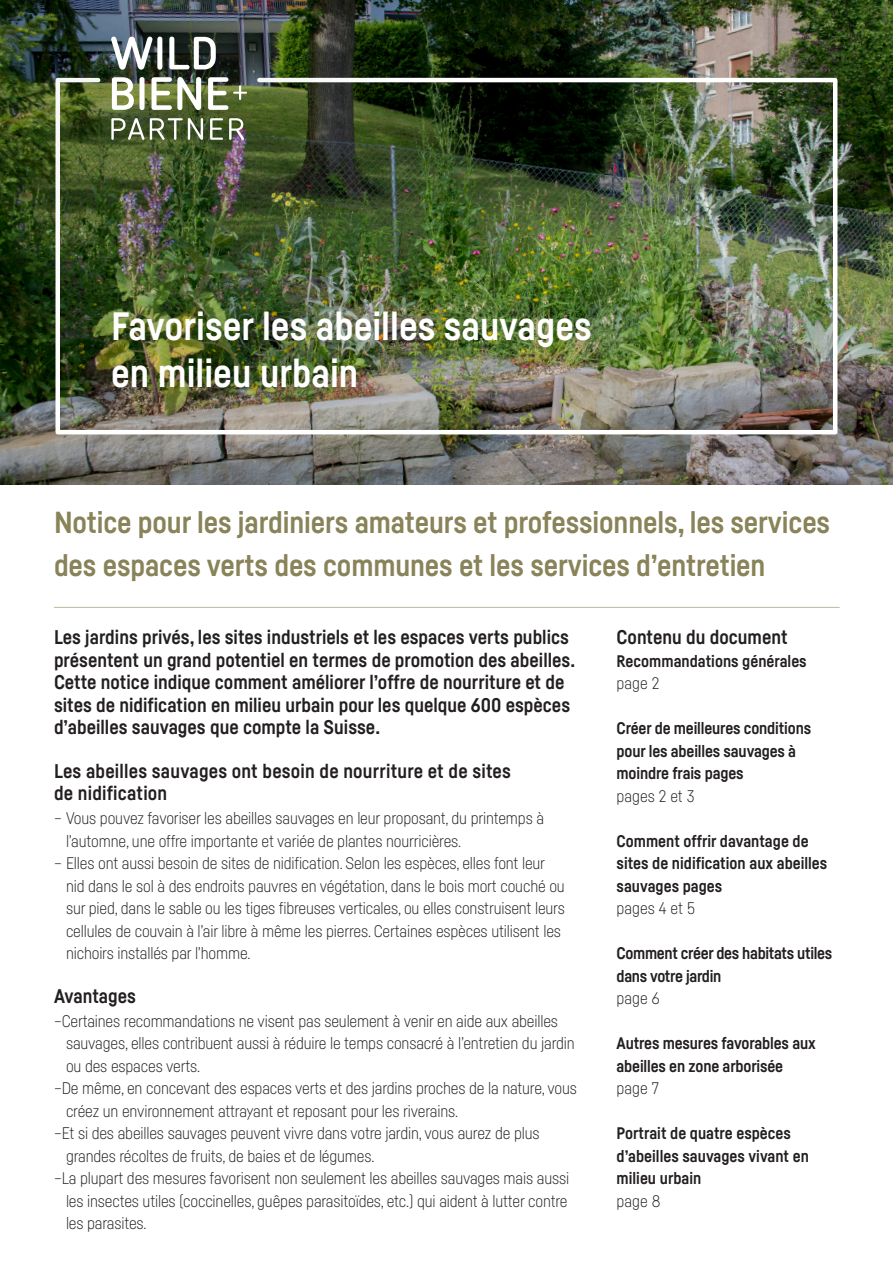
<style>
.page{position:relative;width:893px;height:1263px;background:#fff}
.page>*{position:absolute;margin:0;border:0;box-sizing:border-box;transform-origin:0 0}
.t1{font:700 39px/46.8px "Fabrikat";color:#fff}
.t2{font:700 30px/43.5px "Fabrikat";letter-spacing:-.005em;color:#888359}
.t3{font:700 19.5px/22.5px "Fabrikat";color:#231f20}
.t4{font:300 16.5px/22.5px "Fabrikat";letter-spacing:-.01em;color:#231f20}
.t5{font:700 16.5px/22.5px "Fabrikat";letter-spacing:-.01em;color:#231f20}
</style>
<div class="page">
<img style="left:0;top:0;width:893px;height:484px">
<hr style="left:54px;top:607px;width:785px;height:1px;background:#bcb79d">
<img style="left:53px;top:76px;width:787px;height:361px">
<img style="left:0;top:0;width:446px;height:361px">
<svg style="left:111px;top:118px;width:133px;height:22px"></svg>
<img style="left:112px;top:77px;width:135px;height:33px">
<img style="left:111px;top:37px;width:105px;height:33px">
<p class="t1" style="left:111px;top:302px;width:482px">Favoriser les abeilles sauvages en milieu urbain</p>
<p class="t2" style="left:54px;top:500px;width:778px">Notice pour les jardiniers amateurs et professionnels, les services des espaces verts des communes et les services d’entretien</p>
<p class="t3" style="left:54px;top:626px;width:523px">Les jardins privés, les sites industriels et les espaces verts publics présentent un grand potentiel en termes de promotion des abeilles.<br>Cette notice indique comment améliorer l’offre de nourriture et de sites de nidification en milieu urbain pour les quelque 600 espèces d’abeilles sauvages que compte la Suisse.</p>
<p class="t3" style="left:54px;top:759px;width:459px">Les abeilles sauvages ont besoin de nourriture et de sites de nidification</p>
<p class="t4" style="left:66px;top:807px;width:480px;text-indent:-12px">– Vous pouvez favoriser les abeilles sauvages en leur proposant, du printemps à l’automne, une offre importante et variée de plantes nourricières.</p>
<p class="t4" style="left:66px;top:852px;width:500px;text-indent:-12px">– Elles ont aussi besoin de sites de nidification. Selon les espèces, elles font leur nid dans le sol à des endroits pauvres en végétation, dans le bois mort couché ou sur pied, dans le sable ou les tiges fibreuses verticales, ou elles construisent leurs cellules de couvain à l’air libre à même les pierres. Certaines espèces utilisent les nichoirs installés par l’homme.</p>
<p class="t3" style="left:54px;top:984px;width:84px">Avantages</p>
<p class="t4" style="left:66px;top:1009px;width:510px;text-indent:-12px">–Certaines recommandations ne visent pas seulement à venir en aide aux abeilles sauvages, elles contribuent aussi à réduire le temps consacré à l’entretien du jardin ou des espaces verts.</p>
<p class="t4" style="left:66px;top:1077px;width:513px;text-indent:-12px">–De même, en concevant des espaces verts et des jardins proches de la nature, vous créez un environnement attrayant et reposant pour les riverains.</p>
<p class="t4" style="left:66px;top:1122px;width:475px;text-indent:-12px">–Et si des abeilles sauvages peuvent vivre dans votre jardin, vous aurez de plus grandes récoltes de fruits, de baies et de légumes.</p>
<p class="t4" style="left:66px;top:1167px;width:505px;text-align:justify;text-indent:-12px">–La plupart des mesures favorisent non seulement les abeilles sauvages mais aussi les insectes utiles (coccinelles, guêpes parasitoïdes, etc.) qui aident à lutter contre les parasites.</p>
<p class="t3" style="left:617px;top:626px;width:172px">Contenu du document</p>
<p class="t5" style="left:617px;top:649px;width:192px">Recommandations générales</p>
<p class="t4" style="left:617px;top:672px;width:44px">page 2</p>
<p class="t5" style="left:617px;top:717px;width:196px">Créer de meilleures conditions pour les abeilles sauvages à moindre frais pages</p>
<p class="t4" style="left:617px;top:784px;width:80px">pages 2 et 3</p>
<p class="t5" style="left:617px;top:829px;width:212px">Comment offrir davantage de sites de nidification aux abeilles sauvages pages</p>
<p class="t4" style="left:617px;top:897px;width:80px">pages 4 et 5</p>
<p class="t5" style="left:617px;top:942px;width:217px">Comment créer des habitats utiles dans votre jardin</p>
<p class="t4" style="left:617px;top:987px;width:44px">page 6</p>
<p class="t5" style="left:617px;top:1032px;width:201px">Autres mesures favorables aux abeilles en zone arborisée</p>
<p class="t4" style="left:617px;top:1077px;width:44px">page 7</p>
<p class="t5" style="left:617px;top:1122px;width:194px">Portrait de quatre espèces d’abeilles sauvages vivant en milieu urbain</p>
<p class="t4" style="left:617px;top:1189px;width:45px">page 8</p>
</div>
